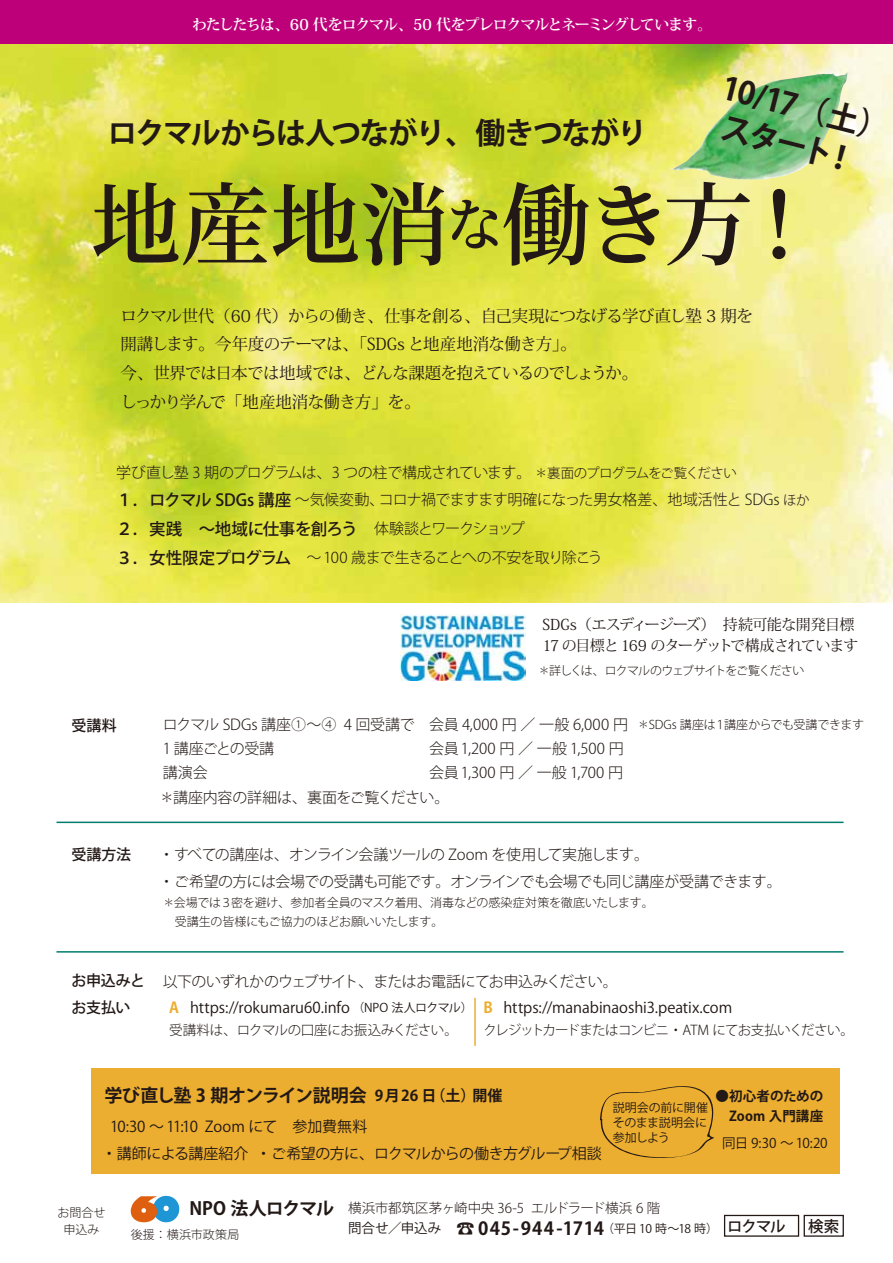
<style>
.page{position:relative;width:893px;height:1263px;background:#fff}
.page>*{position:absolute;margin:0;border:0;box-sizing:border-box;transform-origin:0 0}
.t1{font:600 90px "Noto Serif CJ Kjp";letter-spacing:-.01em;color:#221815}
.t2{font:700 31.5px/39px "Koz Go Pro";color:#221815}
.t3{font:700 30px "Koz Go Pro";letter-spacing:-.055em;color:#221815}
.t4{font:700 18px "Koz Go Pro";letter-spacing:.04em;color:#221815}
.t5{font:700 18px "Koz Go Pro";letter-spacing:-.035em;color:#221815}
.t6{font:700 18px "Koz Go Pro";letter-spacing:-.04em;color:#221815}
.t7{font:16.5px/28.8px "Koz Min Pro";letter-spacing:-.045em;color:#221815}
.t8{font:500 16.5px "Koz Go Pro";letter-spacing:-.035em;color:#221815}
.t9{font:500 15.45px "Koz Go Pro";letter-spacing:-.065em;color:#221815}
.t10{font:300 15px/27px "Koz Go Pro";letter-spacing:-.03em;color:#221815}
.t11{font:15px "Koz Go Pro";letter-spacing:-.005em;color:#221815}
.t12{font:15px/21px "Koz Min Pro";letter-spacing:-.05em;color:#221815}
.t13{font:700 15px "Koz Min Pro";letter-spacing:-.08em;color:#fff}
.t14{font:300 15px "Koz Go Pro";letter-spacing:-.06em;color:#221815}
.t15{font:15px "Koz Go Pro";letter-spacing:-.035em;color:#221815}
.t16{font:300 15px "Koz Go Pro";color:#221815}
.t17{font:300 15px "Koz Go Pro";letter-spacing:.005em;color:#221815}
.t18{font:500 15px/26.2px "Koz Go Pro";letter-spacing:-.01em;color:#221815}
.t19{font:300 13.5px "Koz Go Pro";letter-spacing:-.045em;color:#221815}
.t20{font:300 13.5px "Koz Go Pro";letter-spacing:-.02em;color:#221815}
.t21{font:300 13.5px "Koz Go Pro";letter-spacing:-.025em;color:#221815}
.t22{font:700 13.5px/19.5px "Koz Go Pro";letter-spacing:.005em;color:#221815}
.t23{font:13.5px "Koz Go Pro";letter-spacing:-.03em;color:#221815}
.t24{font:300 12px/19.5px "Koz Go Pro";letter-spacing:-.025em;color:#221815}
.t25{font:300 12px "Koz Go Pro";letter-spacing:-.09em;color:#221815}
.t26{font:12px/15px "Koz Go Pro";letter-spacing:-.02em;color:#221815;text-align:justify}
.t27{font:300 12px "Koz Go Pro";letter-spacing:.02em;color:#221815}
.s1{font-size:57px}
.s2{font-size:13.5px}
.s3{font-weight:500;font-size:16.5px}
.s4{font-weight:300;font-size:15px}
.s5{font-weight:700;color:#ecae30}
.s6{font-size:12px}
.s7{font-size:15px}
.s8{font-weight:400;font-size:13.5px}
.s9{font-weight:400}
.s10{font-weight:400;font-size:12px}
</style>
<div class="page">
<div style="left:91px;top:1069px;width:749px;height:105px;background:#ecae30"></div>
<img style="left:0;top:44px;width:893px;height:558px">
<div style="left:0;top:0;width:893px;height:44px;background:#bd0079"></div>
<img style="left:667px;top:71px;width:180px;height:109px">
<div style="left:724px;top:1215px;width:75px;height:22px;background:#fff;border:1px solid #221815"></div>
<div style="left:804px;top:1215px;width:40px;height:22px;background:#fff;border:1px solid #221815"></div>
<svg style="left:131px;top:1196px;width:48px;height:26px"></svg>
<hr style="left:474px;top:998px;width:2px;height:48px;background:#ecae30">
<hr style="left:57px;top:821px;width:787px;height:2px;background:#007d6f">
<hr style="left:57px;top:951px;width:787px;height:1px;background:#007d6f">
<svg style="left:600px;top:1086px;width:114px;height:72px"></svg>
<img style="left:400px;top:614px;width:126px;height:67px">
<p class="t13" style="left:192px;top:13px;width:522px">わたしたちは、60 代をロクマル、50 代をプレロクマルとネーミングしています。</p>
<h3 class="t3" style="left:108px;top:113px;width:541px">ロクマルからは人つながり、働きつながり</h3>
<h2 class="t2" style="left:726px;top:70px;width:173px;rotate:14deg">10/17（土）スタート！</h2>
<h1 class="t1" style="left:91px;top:174px;width:734px">地産地消<span class="s1">な</span>働き方！</h1>
<p class="t7" style="left:121px;top:300px;width:634px">ロクマル世代（60 代）からの働き、仕事を創る、自己実現につなげる学び直し塾 3 期を開講します。今年度のテーマは、「SDGs と地産地消な働き方」。<br>今、世界では日本では地域では、どんな課題を抱えているのでしょうか。<br>しっかり学んで「地産地消な働き方」を。</p>
<p class="t10" style="left:116px;top:460px;width:695px">学び直し塾 3 期のプログラムは、3 つの柱で構成されています。 <span class="s2">＊裏面のプログラムをご覧ください<br></span><span class="s3">１．ロクマル SDGs 講座</span> ～気候変動、コロナ禍でますます明確になった男女格差、地域活性と SDGs <span class="s2">ほか</span></p>
<p class="t8" style="left:116px;top:518px;width:410px">２．実践　～地域に仕事を創ろう　<span class="s4">体験談とワークショップ</span></p>
<p class="t14" style="left:116px;top:548px;width:488px"><span class="s3">３．女性限定プログラム</span>　～ 100 歳まで生きることへの不安を取り除こう</p>
<p class="t12" style="left:543px;top:613px;width:318px">SDGs（エスディージーズ）　持続可能な開発目標<br>17 の目標と 169 のターゲットで構成されています</p>
<p class="t25" style="left:538px;top:662px;width:268px">＊詳しくは、ロクマルのウェブサイトをご覧ください</p>
<p class="t18" style="left:71px;top:713px;width:47px">受講料</p>
<p class="t10" style="left:163px;top:712px;width:467px;line-height:24px">ロクマル SDGs 講座①～④ 4 回受講で 会員 4,000 円 ／ 一般 6,000 円<br>1 講座ごとの受講</p>
<p class="t16" style="left:429px;top:738px;width:196px">会員 1,200 円 ／ 一般 1,500 円</p>
<p class="t24" style="left:638px;top:715px;width:228px">＊SDGs 講座は１講座からでも受講できます</p>
<p class="t10" style="left:163px;top:759px;width:46px">講演会</p>
<p class="t17" style="left:429px;top:762px;width:196px">会員 1,300 円 ／ 一般 1,700 円</p>
<p class="t10" style="left:160px;top:784px;width:291px">＊講座内容の詳細は、裏面をご覧ください。</p>
<p class="t18" style="left:71px;top:842px;width:61px">受講方法</p>
<p class="t10" style="left:159px;top:841px;width:624px">・すべての講座は、オンライン会議ツールの Zoom を使用して実施します。<br>・ご希望の方には会場での受講も可能です。オンラインでも会場でも同じ講座が受講できます。</p>
<p class="t24" style="left:163px;top:892px;width:492px">＊会場では３密を避け、参加者全員のマスク着用、消毒などの感染症対策を徹底いたします。　受講生の皆様にもご協力のほどお願いいたします。</p>
<p class="t18" style="left:71px;top:968px;width:75px">お申込みとお支払い</p>
<p class="t10" style="left:163px;top:968px;width:457px">以下のいずれかのウェブサイト、またはお電話にてお申込みください。</p>
<p class="t11" style="left:169px;top:997px;width:305px"><span class="s5">A</span> https://rokumaru60.info <span class="s6">（NPO 法人ロクマル）</span></p>
<p class="t21" style="left:169px;top:1022px;width:290px">受講料は、ロクマルの口座にお振込みください。</p>
<p class="t11" style="left:483px;top:997px;width:250px"><span class="s5">B</span> https://manabinaoshi3.peatix.com</p>
<p class="t19" style="left:483px;top:1022px;width:372px">クレジットカードまたはコンビニ・ATM にてお支払いください。</p>
<p class="t5" style="left:105px;top:1084px;width:399px">学び直し塾 3 期オンライン説明会 <span class="s7">9月26 日（土）開催</span></p>
<p class="t11" style="left:110px;top:1117px;width:259px">10:30 ～ 11:10 Zoom にて　参加費無料</p>
<p class="t15" style="left:102px;top:1144px;width:501px">・講師による講座紹介・ご希望の方に、ロクマルからの働き方グループ相談</p>
<p class="t22" style="left:716px;top:1087px;width:109px">●初心者のための　Zoom 入門講座</p>
<p class="t26" style="left:613px;top:1100px;width:97px">説明会の前に開催そのまま説明会に参加しよう</p>
<p class="t23" style="left:722px;top:1134px;width:107px">同日 9:30 ～ 10:20</p>
<p class="t6" style="left:190px;top:1196px;width:146px">NPO 法人ロクマル</p>
<p class="t20" style="left:348px;top:1199px;width:314px">横浜市都筑区茅ヶ崎中央 36-5 エルドラード横浜 6 階</p>
<p class="t4" style="left:348px;top:1217px;width:372px"><span class="s8">問合せ／申込み</span> <span class="s9">☎</span> 045-944-1714<span class="s10">（平日 10 時～18 時）</span></p>
<p class="t24" style="left:58px;top:1205px;width:50px;line-height:16.5px;text-align:center">お問合せ申込み</p>
<p class="t9" style="left:727px;top:1216px;width:114px">ロクマル　 検索</p>
<p class="t27" style="left:131px;top:1227px;width:110px">後援：横浜市政策局</p>
</div>
